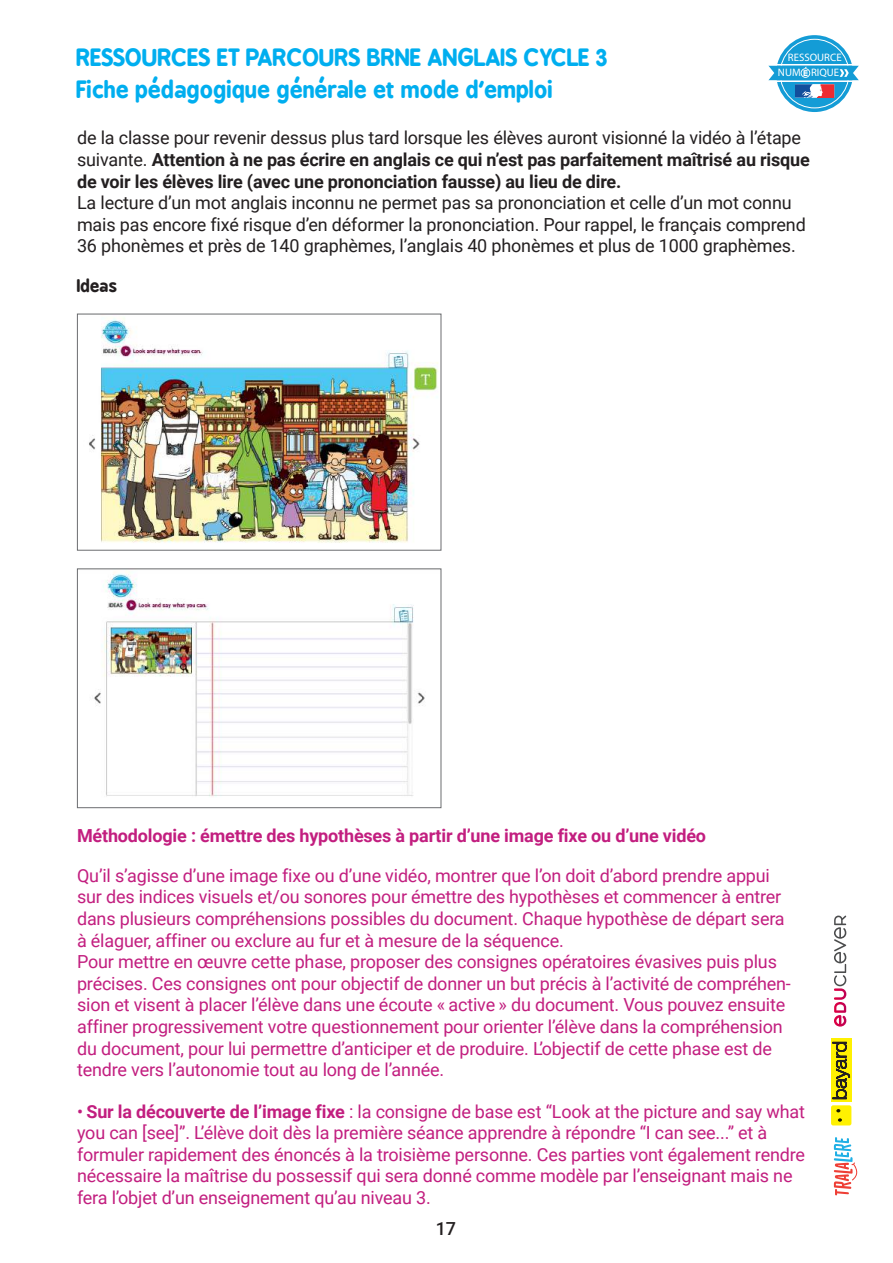
<style>
.page{position:relative;width:893px;height:1263px;background:#fff}
.page>*{position:absolute;margin:0;border:0;box-sizing:border-box;transform-origin:0 0}
.t1{font:700 22.5px/31.5px "B Preplay";color:#00aeef}
.t2{font:18px/21.6px "Roboto";letter-spacing:-.01em;color:#c21e7f}
.t3{font:18px/21.6px "Roboto";letter-spacing:-.01em;color:#231f20}
.t4{font:700 18px/21.6px "Roboto";letter-spacing:-.01em;color:#231f20}
.t5{font:700 18px "Roboto";letter-spacing:-.01em;color:#c21e7f}
.t6{font:500 18px "Roboto";color:#231f20}
.t7{font:700 16.5px "B Preplay";color:#231f20}
.t8{font:700 condensed 10.8px/14.9px "Roboto";color:#fff;text-align:right}
.s1{font-weight:400}
.s2{font-weight:700}
</style>
<div class="page">
<svg style="left:776px;top:35px;width:77px;height:77px;background:#27a4d9"></svg>
<svg style="left:768px;top:64px;width:91px;height:35px"></svg>
<svg style="left:834px;top:915px;width:12px;height:111px"></svg>
<svg style="left:831px;top:1039px;width:20px;height:63px"></svg>
<div style="left:831px;top:1105px;width:20px;height:20px;background:#fff101;border-radius:2px"></div>
<svg style="left:833px;top:1042px;width:17px;height:57px"></svg>
<svg style="left:836px;top:1109px;width:4px;height:3px"></svg>
<svg style="left:838px;top:1118px;width:4px;height:4px"></svg>
<svg style="left:833px;top:1137px;width:25px;height:59px"></svg>
<img style="left:89px;top:318px;width:349px;height:225px">
<img style="left:94px;top:571px;width:331px;height:226px">
<div style="left:77px;top:568px;width:364px;height:240px;border:1px solid #6c6d70"></div>
<p class="t1" style="left:77px;top:40px;width:533px">RESSOURCES ET PARCOURS BRNE ANGLAIS CYCLE 3<br>Fiche pédagogique générale et mode d’emploi</p>
<p class="t8" style="left:778px;top:50px;width:65px">RESSOURCE<br>NUM RIQUE</p>
<p class="t4" style="left:77px;top:127px;width:734px"><span class="s1">de la classe pour revenir dessus plus tard lorsque les élèves auront visionné la vidéo à l’étape suivante.</span> Attention à ne pas écrire en anglais ce qui n’est pas parfaitement maîtrisé au risque de voir les élèves lire (avec une prononciation fausse) au lieu de dire.</p>
<p class="t3" style="left:77px;top:191px;width:730px">La lecture d’un mot anglais inconnu ne permet pas sa prononciation et celle d’un mot connu mais pas encore fixé risque d’en déformer la prononciation. Pour rappel, le français comprend<br>36 phonèmes et près de 140 graphèmes, l’anglais 40 phonèmes et plus de 1000 graphèmes.</p>
<p class="t7" style="left:77px;top:272px;width:41px">Ideas</p>
<p class="t5" style="left:77px;top:823px;width:631px">Méthodologie : émettre des hypothèses à partir d’une image fixe ou d’une vidéo</p>
<p class="t2" style="left:77px;top:864px;width:715px">Qu’il s’agisse d’une image fixe ou d’une vidéo, montrer que l’on doit d’abord prendre appui sur des indices visuels et/ou sonores pour émettre des hypothèses et commencer à entrer dans plusieurs compréhensions possibles du document. Chaque hypothèse de départ sera à élaguer, affiner ou exclure au fur et à mesure de la séquence.<br>Pour mettre en œuvre cette phase, proposer des consignes opératoires évasives puis plus précises. Ces consignes ont pour objectif de donner un but précis à l’activité de compréhen&shy;sion et visent à placer l’élève dans une écoute « active » du document. Vous pouvez ensuite affiner progressivement votre questionnement pour orienter l’élève dans la compréhension du document, pour lui permettre d’anticiper et de produire. L’objectif de cette phase est de tendre vers l’autonomie tout au long de l’année.</p>
<p class="t2" style="left:77px;top:1100px;width:729px">• <span class="s2">Sur la découverte de l’image fixe</span> : la consigne de base est “Look at the picture and say what you can [see]”. L’élève doit dès la première séance apprendre à répondre “I can see...” et à formuler rapidement des énoncés à la troisième personne. Ces parties vont également rendre nécessaire la maîtrise du possessif qui sera donné comme modèle par l’enseignant mais ne fera l’objet d’un enseignement qu’au niveau 3.</p>
<p class="t6" style="left:436px;top:1216px;width:22px">17</p>
</div>
